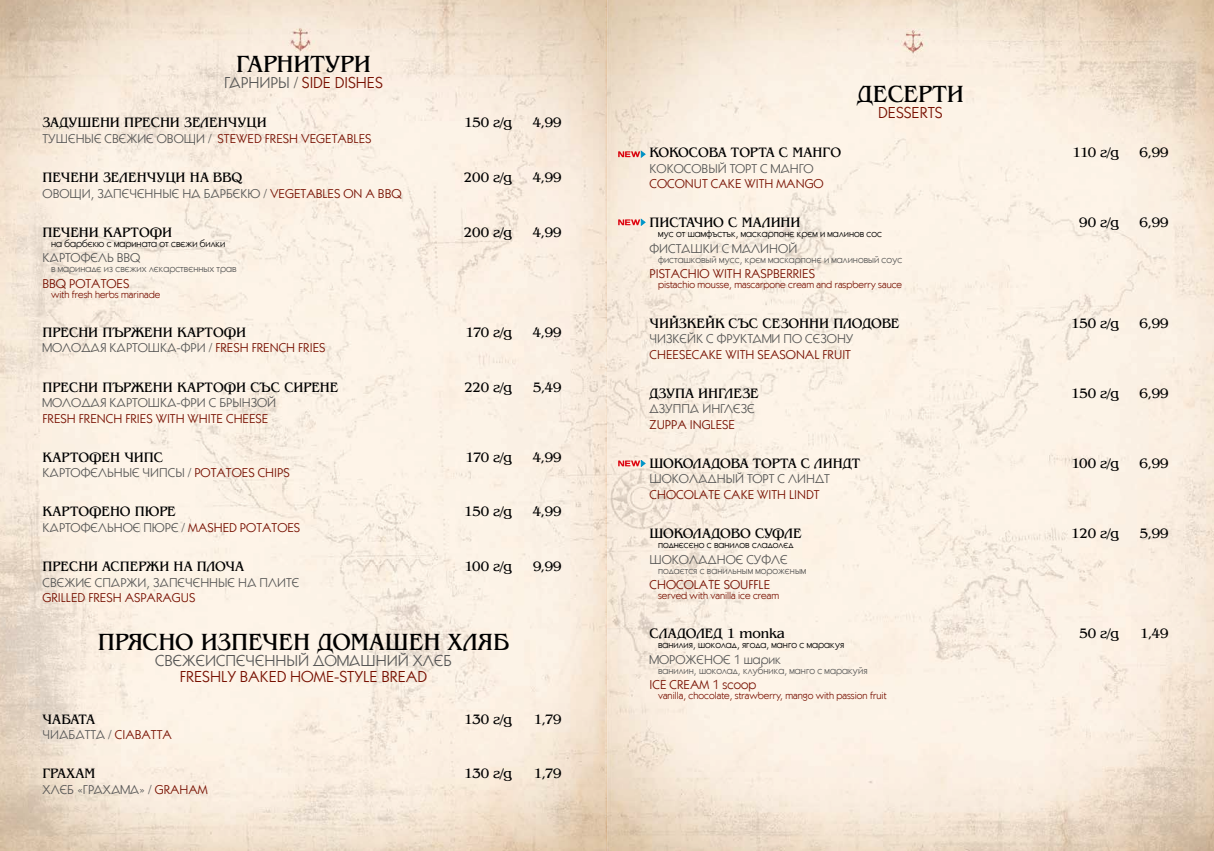
<style>
.page{position:relative;width:1214px;height:851px;background:#fff}
.page>*{position:absolute;margin:0;border:0;box-sizing:border-box;transform-origin:0 0}
.t1{font:24px "SP Bingo";letter-spacing:-.005em;color:#000}
.t2{font:16px "Azbuka 06";color:#770f00}
.t3{font:16px "Azbuka 06";color:#575756}
.t4{font:14px "SP Bingo";letter-spacing:-.005em;color:#000}
.t5{font:12.9px "Azbuka 06";color:#575756}
.t6{font:12.9px "Azbuka 06";color:#770f00}
.t7{font:10px "Azbuka 06";color:#770f00}
.t8{font:10px "Azbuka 06";color:#575756}
.t9{font:10px "Azbuka 06";color:#000}
.s1{color:#575756}
.s2{color:#770f00}
</style>
<div class="page">
<img style="left:0;top:0;width:1213px;height:850px">
<svg style="left:618px;top:151px;width:27px;height:7px"></svg>
<svg style="left:618px;top:219px;width:27px;height:7px"></svg>
<svg style="left:618px;top:460px;width:27px;height:6px"></svg>
<h1 class="t1" style="left:236px;top:50px;width:136px">ГАРНИТУРИ</h1>
<p class="t2" style="left:224px;top:74px;width:160px"><span class="s1">ГАРНИРЫ /</span> SIDE DISHES</p>
<p class="t4" style="left:43px;top:115px;width:226px">ЗАДУШЕНИ ПРЕСНИ ЗЕЛЕНЧУЦИ</p>
<p class="t4" style="left:464px;top:115px;width:49px">150 г/g</p>
<p class="t4" style="left:533px;top:115px;width:30px">4,99</p>
<p class="t6" style="left:43px;top:131px;width:330px"><span class="s1">ТУШЕНЫЕ СВЕЖИЕ ОВОЩИ /</span> STEWED FRESH VEGETABLES</p>
<p class="t4" style="left:43px;top:169px;width:201px">ПЕЧЕНИ ЗЕЛЕНЧУЦИ НА BBQ</p>
<p class="t4" style="left:464px;top:169px;width:49px">200 г/g</p>
<p class="t4" style="left:533px;top:169px;width:30px">4,99</p>
<p class="t5" style="left:43px;top:186px;width:360px">ОВОЩИ, ЗАПЕЧЕННЫЕ НА БАРБЕКЮ / <span class="s2">VEGETABLES ON A BBQ</span></p>
<p class="t4" style="left:43px;top:224px;width:131px">ПЕЧЕНИ КАРТОФИ</p>
<p class="t4" style="left:464px;top:224px;width:49px">200 г/g</p>
<p class="t4" style="left:533px;top:224px;width:30px">4,99</p>
<p class="t9" style="left:51px;top:238px;width:176px">на барбекю с марината от свежи билки</p>
<p class="t5" style="left:43px;top:250px;width:99px">КАРТОФЕЛЬ BBQ</p>
<p class="t8" style="left:51px;top:263px;width:187px">в маринаде из свежих лекарственных трав</p>
<p class="t6" style="left:43px;top:276px;width:88px">BBQ POTATOES</p>
<p class="t7" style="left:51px;top:289px;width:111px">with fresh herbs marinade</p>
<p class="t4" style="left:43px;top:324px;width:205px">ПРЕСНИ ПЪРЖЕНИ КАРТОФИ</p>
<p class="t4" style="left:465px;top:324px;width:48px">170 г/g</p>
<p class="t4" style="left:533px;top:324px;width:30px">4,99</p>
<p class="t5" style="left:43px;top:341px;width:284px">МОЛОДАЯ КАРТОШКА-ФРИ / <span class="s2">FRESH FRENCH FRIES</span></p>
<p class="t4" style="left:43px;top:379px;width:297px">ПРЕСНИ ПЪРЖЕНИ КАРТОФИ СЪС СИРЕНЕ</p>
<p class="t4" style="left:464px;top:379px;width:49px">220 г/g</p>
<p class="t4" style="left:533px;top:379px;width:30px">5,49</p>
<p class="t5" style="left:43px;top:395px;width:235px">МОЛОДАЯ КАРТОШКА-ФРИ С БРЫНЗОЙ</p>
<p class="t6" style="left:43px;top:411px;width:227px">FRESH FRENCH FRIES WITH WHITE CHEESE</p>
<p class="t4" style="left:43px;top:449px;width:122px">КАРТОФЕН ЧИПС</p>
<p class="t4" style="left:465px;top:449px;width:48px">170 г/g</p>
<p class="t4" style="left:533px;top:449px;width:30px">4,99</p>
<p class="t5" style="left:43px;top:465px;width:248px">КАРТОФЕЛЬНЫЕ ЧИПСЫ / <span class="s2">POTATOES CHIPS</span></p>
<p class="t4" style="left:43px;top:503px;width:135px">КАРТОФЕНО ПЮРЕ</p>
<p class="t4" style="left:464px;top:503px;width:49px">150 г/g</p>
<p class="t4" style="left:533px;top:503px;width:30px">4,99</p>
<p class="t5" style="left:43px;top:520px;width:259px">КАРТОФЕЛЬНОЕ ПЮРЕ / <span class="s2">MASHED POTATOES</span></p>
<p class="t4" style="left:43px;top:558px;width:203px">ПРЕСНИ АСПЕРЖИ НА ПЛОЧА</p>
<p class="t4" style="left:464px;top:558px;width:49px">100 г/g</p>
<p class="t4" style="left:533px;top:558px;width:30px">9,99</p>
<p class="t5" style="left:43px;top:575px;width:258px">СВЕЖИЕ СПАРЖИ, ЗАПЕЧЕННЫЕ НА ПЛИТЕ</p>
<p class="t6" style="left:43px;top:590px;width:154px">GRILLED FRESH ASPARAGUS</p>
<h1 class="t1" style="left:98px;top:627px;width:413px">ПРЯСНО ИЗПЕЧЕН ДОМАШЕН ХЛЯБ</h1>
<p class="t3" style="left:155px;top:651px;width:298px">СВЕЖЕИСПЕЧЕННЫЙ ДОМАШНИЙ ХЛЕБ</p>
<p class="t2" style="left:180px;top:667px;width:249px">FRESHLY BAKED HOME-STYLE BREAD</p>
<p class="t4" style="left:43px;top:710px;width:54px">ЧАБАТА</p>
<p class="t4" style="left:464px;top:710px;width:49px">130 г/g</p>
<p class="t4" style="left:534px;top:710px;width:29px">1,79</p>
<p class="t5" style="left:43px;top:727px;width:131px">ЧИАБАТТА / <span class="s2">CIABATTA</span></p>
<p class="t4" style="left:43px;top:765px;width:54px">ГРАХАМ</p>
<p class="t4" style="left:464px;top:765px;width:49px">130 г/g</p>
<p class="t4" style="left:534px;top:765px;width:29px">1,79</p>
<p class="t5" style="left:43px;top:782px;width:167px">ХЛЕБ «ГРАХАМА» / <span class="s2">GRAHAM</span></p>
<h1 class="t1" style="left:857px;top:80px;width:108px">ДЕСЕРТИ</h1>
<p class="t2" style="left:878px;top:104px;width:66px">DESSERTS</p>
<p class="t4" style="left:649px;top:144px;width:193px">КОКОСОВА ТОРТА С МАНГО</p>
<p class="t4" style="left:1072px;top:144px;width:48px">110 г/g</p>
<p class="t4" style="left:1139px;top:144px;width:30px">6,99</p>
<p class="t5" style="left:649px;top:161px;width:166px">КОКОСОВЫЙ ТОРТ С МАНГО</p>
<p class="t6" style="left:649px;top:176px;width:176px">COCONUT CAKE WITH MANGO</p>
<p class="t4" style="left:649px;top:214px;width:152px">ПИСТАЧИО С МАЛИНИ</p>
<p class="t4" style="left:1078px;top:214px;width:41px">90 г/g</p>
<p class="t4" style="left:1139px;top:214px;width:30px">6,99</p>
<p class="t9" style="left:658px;top:228px;width:225px">мус от шамфъстък, маскарпоне крем и малинов сос</p>
<p class="t5" style="left:649px;top:241px;width:149px">ФИСТАШКИ С МАЛИНОЙ</p>
<p class="t8" style="left:658px;top:254px;width:246px">фисташковый мусс, крем маскарпоне и малиновый соус</p>
<p class="t6" style="left:649px;top:267px;width:167px">PISTACHIO WITH RASPBERRIES</p>
<p class="t7" style="left:658px;top:279px;width:245px">pistachio mousse, mascarpone cream and raspberry sauce</p>
<p class="t4" style="left:649px;top:315px;width:251px">ЧИЙЗКЕЙК СЪС СЕЗОННИ ПЛОДОВЕ</p>
<p class="t4" style="left:1071px;top:315px;width:49px">150 г/g</p>
<p class="t4" style="left:1139px;top:315px;width:30px">6,99</p>
<p class="t5" style="left:649px;top:331px;width:205px">ЧИЗКЕЙК С ФРУКТАМИ ПО СЕЗОНУ</p>
<p class="t6" style="left:649px;top:347px;width:203px">CHEESECAKE WITH SEASONAL FRUIT</p>
<p class="t4" style="left:649px;top:385px;width:111px">ДЗУПА ИНГЛЕЗЕ</p>
<p class="t4" style="left:1071px;top:385px;width:49px">150 г/g</p>
<p class="t4" style="left:1139px;top:385px;width:30px">6,99</p>
<p class="t5" style="left:649px;top:401px;width:107px">ДЗУППА ИНГЛЕЗЕ</p>
<p class="t6" style="left:649px;top:417px;width:87px">ZUPPA INGLESE</p>
<p class="t4" style="left:649px;top:455px;width:212px">ШОКОЛАДОВА ТОРТА С ЛИНДТ</p>
<p class="t4" style="left:1071px;top:455px;width:49px">100 г/g</p>
<p class="t4" style="left:1139px;top:455px;width:30px">6,99</p>
<p class="t5" style="left:649px;top:471px;width:182px">ШОКОЛАДНЫЙ ТОРТ С ЛИНДТ</p>
<p class="t6" style="left:649px;top:487px;width:172px">CHOCOLATE CAKE WITH LINDT</p>
<p class="t4" style="left:649px;top:525px;width:154px">ШОКОЛАДОВО СУФЛЕ</p>
<p class="t4" style="left:1071px;top:525px;width:49px">120 г/g</p>
<p class="t4" style="left:1139px;top:525px;width:30px">5,99</p>
<p class="t9" style="left:658px;top:539px;width:137px">поднесено с ванилов сладолед</p>
<p class="t5" style="left:649px;top:552px;width:140px">ШОКОЛАДНОЕ СУФЛЕ</p>
<p class="t8" style="left:658px;top:564px;width:150px">подается с ванильным мороженым</p>
<p class="t6" style="left:649px;top:577px;width:122px">CHOCOLATE SOUFFLE</p>
<p class="t7" style="left:658px;top:590px;width:123px">served with vanilla ice cream</p>
<p class="t4" style="left:649px;top:625px;width:137px">СЛАДОЛЕД 1 топка</p>
<p class="t4" style="left:1079px;top:625px;width:41px">50 г/g</p>
<p class="t4" style="left:1139px;top:625px;width:30px">1,49</p>
<p class="t9" style="left:658px;top:639px;width:188px">ванилия, шоколад, ягода, манго с маракуя</p>
<p class="t5" style="left:649px;top:652px;width:133px">МОРОЖЕНОЕ 1 шарик</p>
<p class="t8" style="left:658px;top:664px;width:211px">ванилин, шоколад, клубника, манго с маракуйя</p>
<p class="t6" style="left:649px;top:677px;width:108px">ICE CREAM 1 scoop</p>
<p class="t7" style="left:658px;top:690px;width:230px">vanilla, chocolate, strawberry, mango with passion fruit</p>
</div>
